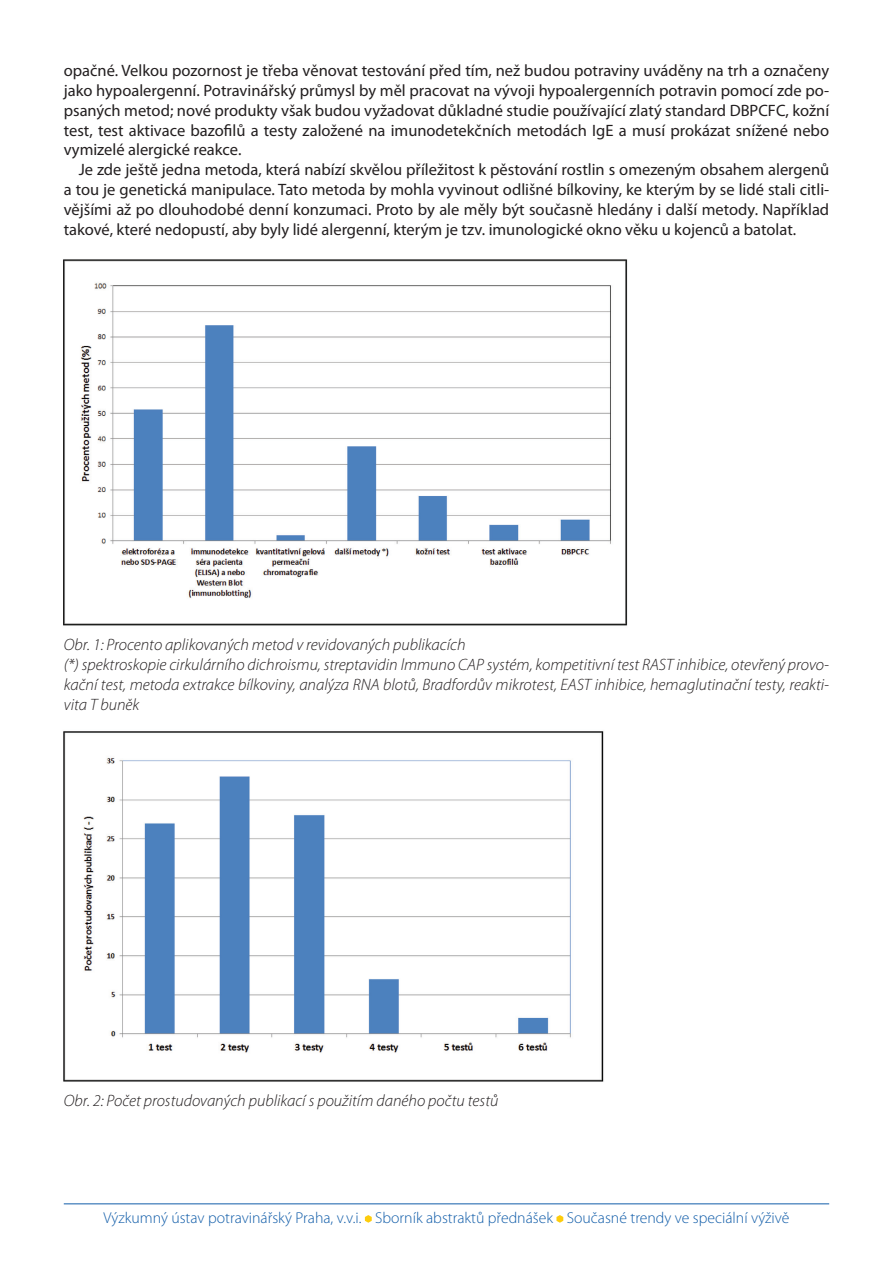
<style>
.page{position:relative;width:893px;height:1263px;background:#fff}
.page>*{position:absolute;margin:0;border:0;box-sizing:border-box;transform-origin:0 0}
.t1{font:16.5px/19.8px "Myriad Pro";color:#231f20;text-align:justify}
.t2{font:italic 300 16.5px/19.8px "Myriad Pro";color:#231f20;text-align:justify}
.t3{font:300 15.75px "Myriad Pro";color:#115da9}
</style>
<div class="page">
<img style="left:63px;top:259px;width:565px;height:367px">
<img style="left:63px;top:731px;width:541px;height:351px">
<svg style="left:365px;top:1215px;width:7px;height:8px"></svg>
<svg style="left:556px;top:1215px;width:7px;height:8px"></svg>
<hr style="left:64px;top:1203px;width:765px;height:1px;background:#115da9">
<p class="t1" style="left:64px;top:60px;width:767px">opačné. Velkou pozornost je třeba věnovat testování před tím, než budou potraviny uváděny na trh a označeny jako hypoalergenní. Potravinářský průmysl by měl pracovat na vývoji hypoalergenních potravin pomocí zde po&shy;psaných metod; nové produkty však budou vyžadovat důkladné studie používající zlatý standard DBPCFC, kožní test, test aktivace bazofilů a testy založené na imunodetekčních metodách IgE a musí prokázat snížené nebo vymizelé alergické reakce.</p>
<p class="t1" style="left:64px;top:159px;width:767px;text-indent:15px">Je zde ještě jedna metoda, která nabízí skvělou příležitost k pěstování rostlin s omezeným obsahem alergenů a tou je genetická manipulace. Tato metoda by mohla vyvinout odlišné bílkoviny, ke kterým by se lidé stali citli&shy;vějšími až po dlouhodobé denní konzumaci. Proto by ale měly být současně hledány i další metody. Například takové, které nedopustí, aby byly lidé alergenní, kterým je tzv. imunologické okno věku u kojenců a batolat.</p>
<p class="t2" style="left:64px;top:635px;width:403px">Obr. 1: Procento aplikovaných metod v revidovaných publikacích</p>
<p class="t2" style="left:64px;top:655px;width:767px">(*) spektroskopie cirkulárního dichroismu, streptavidin lmmuno CAP systém, kompetitivní test RAST inhibice, otevřený provo&shy;kační test, metoda extrakce bílkoviny, analýza RNA blotů, Bradfordův mikrotest, EAST inhibice, hemaglutinační testy, reakti&shy;vita T buněk</p>
<p class="t2" style="left:64px;top:1091px;width:436px">Obr. 2: Počet prostudovaných publikací s použitím daného počtu testů</p>
<p class="t3" style="left:103px;top:1209px;width:688px">Výzkumný ústav potravinářský Praha, v.v.i. Sborník abstraktů přednášek Současné trendy ve speciální výživě</p>
</div>
